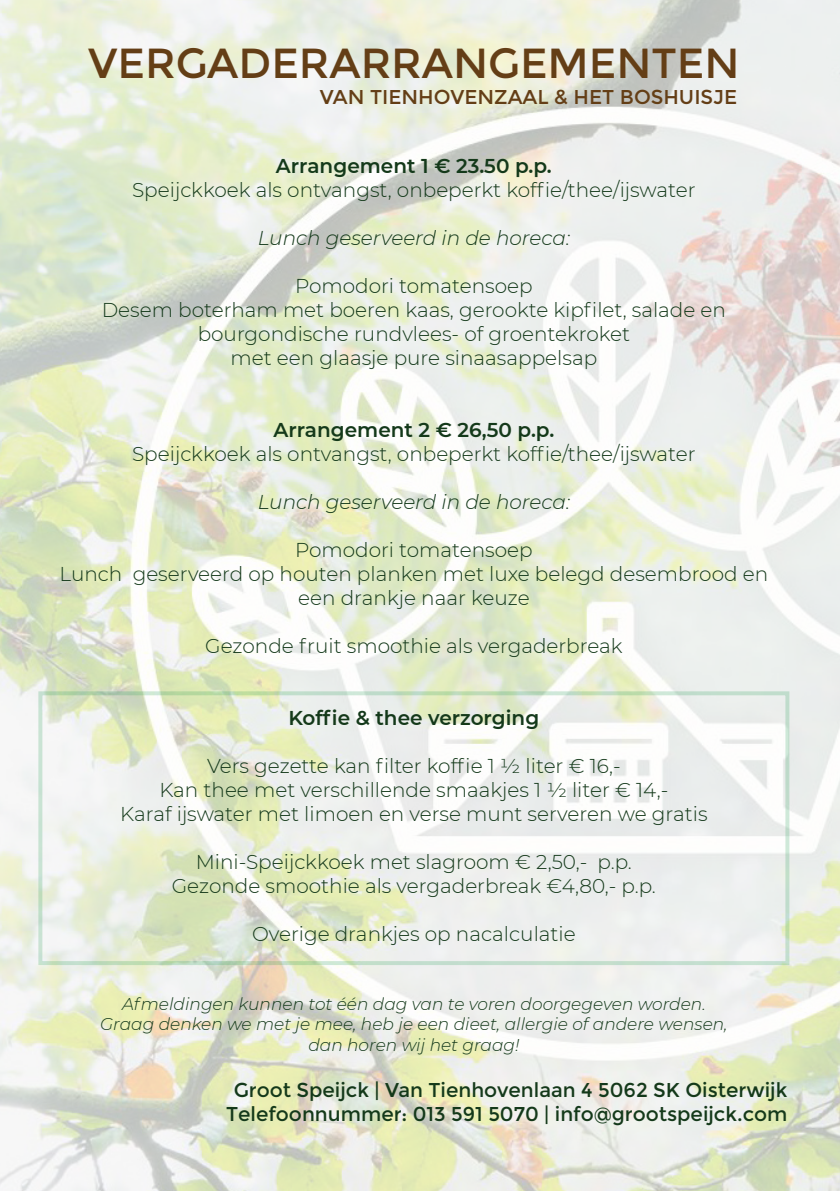
<style>
.page{position:relative;width:840px;height:1191px;background:#fff}
.page>*{position:absolute;margin:0;border:0;box-sizing:border-box;transform-origin:0 0}
.t1{font:42px "Montserrat";color:#643e16}
.t2{font:300 20px/24px "Montserrat";color:#14391a;text-align:center}
.t3{font:20px "Montserrat";color:#14391a}
.t4{font:600 20px "Montserrat";color:#14391a}
.t5{font:italic 300 20px "Montserrat";color:#14391a}
.t6{font:20px "Montserrat";color:#643e16}
.t7{font:italic 300 17px "Montserrat";color:#14391a}
</style>
<div class="page">
<img style="left:0;top:0;width:839px;height:1191px">
<p class="t1" style="left:88px;top:39px;width:652px">VERGADERARRANGEMENTEN</p>
<p class="t6" style="left:319px;top:86px;width:419px">VAN TIENHOVENZAAL &amp; HET BOSHUISJE</p>
<p class="t4" style="left:276px;top:152px;width:277px">Arrangement 1 € 23.50 p.p.</p>
<p class="t2" style="left:132px;top:177px;width:564px">Speijckkoek als ontvangst, onbeperkt koffie/thee/ijswater</p>
<p class="t5" style="left:257px;top:224px;width:313px">Lunch geserveerd in de horeca:</p>
<p class="t2" style="left:295px;top:273px;width:239px">Pomodori tomatensoep</p>
<p class="t2" style="left:102px;top:297px;width:625px">Desem boterham met boeren kaas, gerookte kipfilet, salade en bourgondische rundvlees- of groentekroket</p>
<p class="t2" style="left:230px;top:345px;width:368px">met een glaasje pure sinaasappelsap</p>
<p class="t4" style="left:273px;top:416px;width:282px">Arrangement 2 € 26,50 p.p.</p>
<p class="t2" style="left:132px;top:441px;width:564px">Speijckkoek als ontvangst, onbeperkt koffie/thee/ijswater</p>
<p class="t5" style="left:257px;top:488px;width:313px">Lunch geserveerd in de horeca:</p>
<p class="t2" style="left:295px;top:537px;width:239px">Pomodori tomatensoep</p>
<p class="t2" style="left:59px;top:561px;width:709px">Lunch geserveerd op houten planken met luxe belegd desembrood en een drankje naar keuze</p>
<p class="t2" style="left:205px;top:633px;width:418px">Gezonde fruit smoothie als vergaderbreak</p>
<p class="t4" style="left:288px;top:704px;width:252px">Koffie &amp; thee verzorging</p>
<p class="t2" style="left:207px;top:753px;width:415px">Vers gezette kan filter koffie 1 ½ liter € 16,-</p>
<p class="t2" style="left:159px;top:777px;width:510px">Kan thee met verschillende smaakjes 1 ½ liter € 14,-</p>
<p class="t2" style="left:120px;top:801px;width:588px">Karaf ijswater met limoen en verse munt serveren we gratis</p>
<p class="t2" style="left:196px;top:849px;width:437px">Mini-Speijckkoek met slagroom € 2,50,- p.p.</p>
<p class="t2" style="left:172px;top:873px;width:485px">Gezonde smoothie als vergaderbreak €4,80,- p.p.</p>
<p class="t2" style="left:252px;top:921px;width:325px">Overige drankjes op nacalculatie</p>
<p class="t7" style="left:122px;top:992px;width:585px">Afmeldingen kunnen tot één dag van te voren doorgegeven worden.</p>
<p class="t7" style="left:100px;top:1012px;width:628px">Graag denken we met je mee, heb je een dieet, allergie of andere wensen,</p>
<p class="t7" style="left:308px;top:1033px;width:212px">dan horen wij het graag!</p>
<p class="t3" style="left:234px;top:1078px;width:554px">Groot Speijck | Van Tienhovenlaan 4 5062 SK Oisterwijk</p>
<p class="t3" style="left:226px;top:1102px;width:562px">Telefoonnummer: 013 591 5070 | info@grootspeijck.com</p>
</div>
